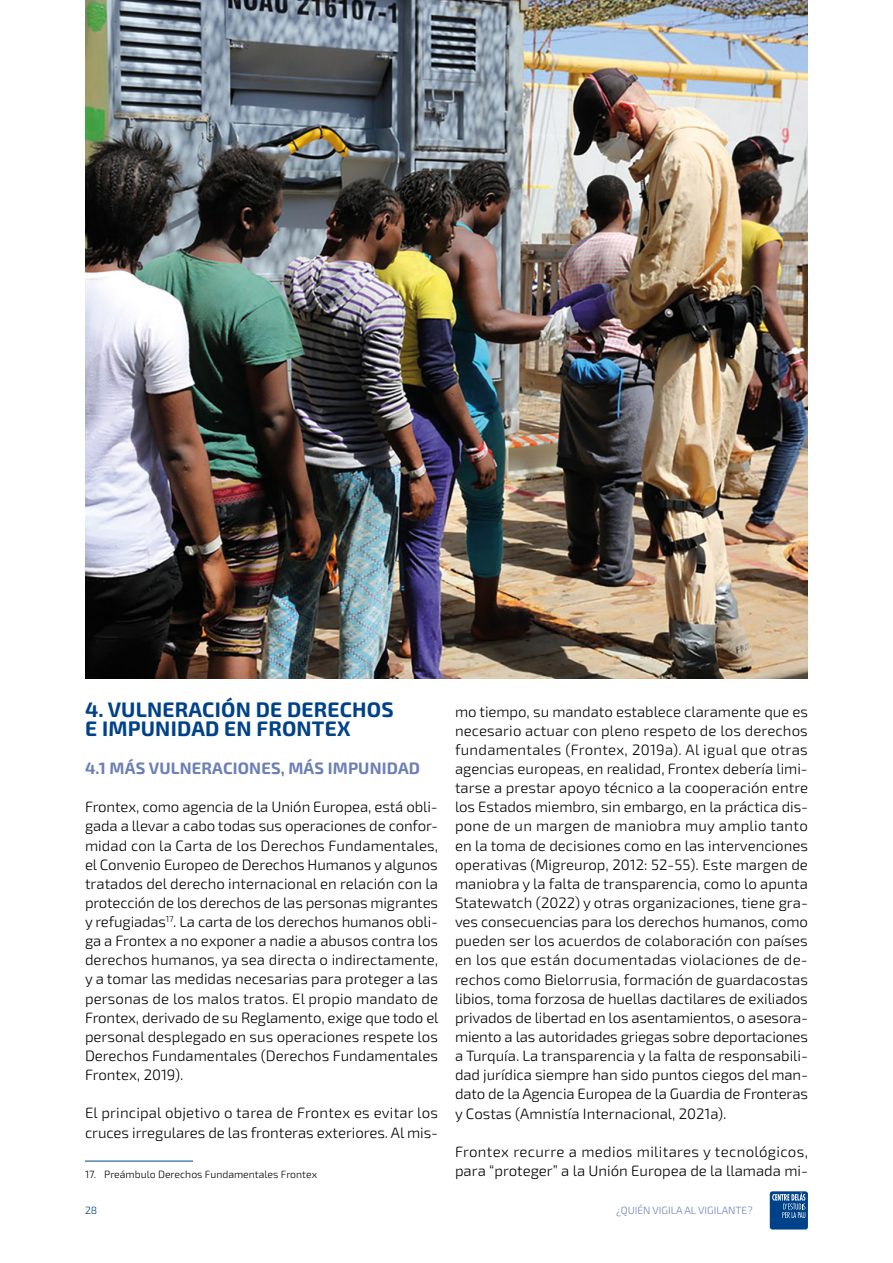
<style>
.page{position:relative;width:893px;height:1263px;background:#fff}
.page>*{position:absolute;margin:0;border:0;box-sizing:border-box;transform-origin:0 0}
.t1{font:700 21px/19.2px "Exo 2.0";letter-spacing:.01em;color:#004289}
.t2{font:700 16.5px "Exo 2.0";letter-spacing:.01em;color:#6d80b6}
.t3{font:300 15px/19.2px "Exo 2.0";color:#000;text-align:justify}
.t4{font:300 10.5px "Exo 2.0";color:#000}
.t5{font:300 10.5px "Exo 2.0";color:#6d80b6}
.t6{font:300 10.5px "Exo 2.0";color:#004289}
</style>
<div class="page">
<div style="left:770px;top:1191px;width:38px;height:38px;background:#004289;border-radius:3px"></div>
<svg style="left:772px;top:1192px;width:33px;height:26px"></svg>
<hr style="left:85px;top:1161px;width:108px;height:1px;background:#004289">
<img style="left:85px;top:0;width:723px;height:678px">
<h1 class="t1" style="left:85px;top:700px;width:310px">4. VULNERACIÓN DE DERECHOS<br>E IMPUNIDAD EN FRONTEX</h1>
<p class="t2" style="left:85px;top:758px;width:337px">4.1 MÁS VULNERACIONES, MÁS IMPUNIDAD</p>
<p class="t3" style="left:85px;top:798px;width:355px">Frontex, como agencia de la Unión Europea, está obli&shy;gada a llevar a cabo todas sus operaciones de confor&shy;midad con la Carta de los Derechos Fundamentales, el Convenio Europeo de Derechos Humanos y algunos tratados del derecho internacional en relación con la protección de los derechos de las personas migrantes y refugiadas<sup>17</sup>. La carta de los derechos humanos obli&shy;ga a Frontex a no exponer a nadie a abusos contra los derechos humanos, ya sea directa o indirectamente, y a tomar las medidas necesarias para proteger a las personas de los malos tratos. El propio mandato de Frontex, derivado de su Reglamento, exige que todo el personal desplegado en sus operaciones respete los Derechos Fundamentales (Derechos Fundamentales Frontex, 2019).</p>
<p class="t3" style="left:85px;top:1104px;width:355px">El principal objetivo o tarea de Frontex es evitar los cruces irregulares de las fronteras exteriores. Al mis-</p>
<p class="t4" style="left:85px;top:1168px;width:234px">17. Preámbulo Derechos Fundamentales Frontex</p>
<p class="t3" style="left:455px;top:702px;width:355px">mo tiempo, su mandato establece claramente que es necesario actuar con pleno respeto de los derechos fundamentales (Frontex, 2019a). Al igual que otras agencias europeas, en realidad, Frontex debería limi&shy;tarse a prestar apoyo técnico a la cooperación entre los Estados miembro, sin embargo, en la práctica dis&shy;pone de un margen de maniobra muy amplio tanto en la toma de decisiones como en las intervenciones operativas (Migreurop, 2012: 52-55). Este margen de maniobra y la falta de transparencia, como lo apunta Statewatch (2022) y otras organizaciones, tiene gra&shy;ves consecuencias para los derechos humanos, como pueden ser los acuerdos de colaboración con países en los que están documentadas violaciones de de&shy;rechos como Bielorrusia, formación de guardacostas libios, toma forzosa de huellas dactilares de exiliados privados de libertad en los asentamientos, o asesora&shy;miento a las autoridades griegas sobre deportaciones a Turquía. La transparencia y la falta de responsabili&shy;dad jurídica siempre han sido puntos ciegos del man&shy;dato de la Agencia Europea de la Guardia de Fronteras y Costas (Amnistía Internacional, 2021a).</p>
<p class="t3" style="left:455px;top:1142px;width:355px">Frontex recurre a medios militares y tecnológicos, para “proteger” a la Unión Europea de la llamada mi-</p>
<p class="t6" style="left:85px;top:1204px;width:14px">28</p>
<p class="t5" style="left:616px;top:1204px;width:138px">¿QUIÉN VIGILA AL VIGILANTE?</p>
</div>
